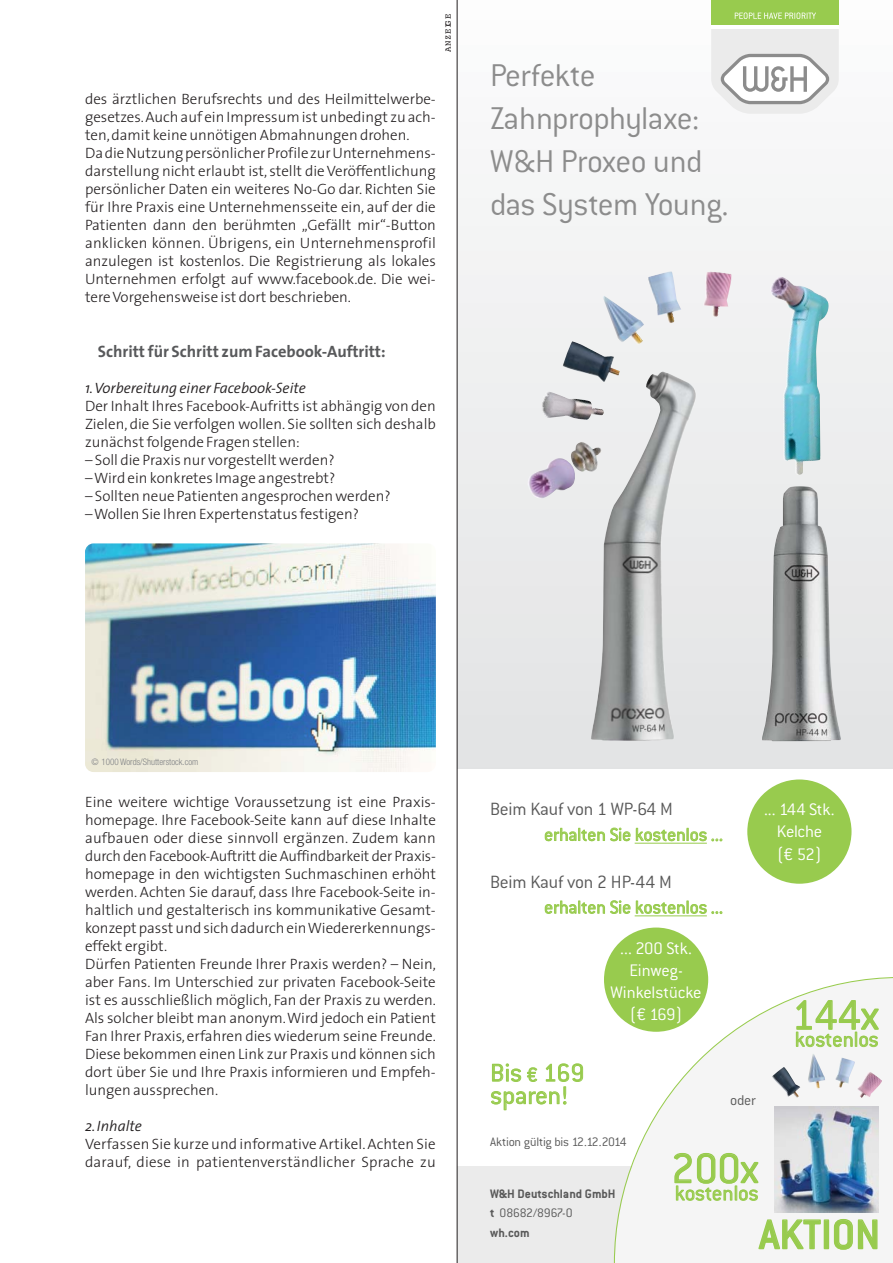
<style>
.page{position:relative;width:893px;height:1263px;background:#fff}
.page>*{position:absolute;margin:0;border:0;box-sizing:border-box;transform-origin:0 0}
.t1{font:300 45.3px "Conduit ITC";letter-spacing:-.005em;color:#98cb4e}
.t2{font:500 45.3px "Conduit ITC";color:#98cb4e}
.t3{font:300 34.65px/43.2px "Conduit ITC";letter-spacing:-.015em;color:#8c8c8c}
.t4{font:300 27px/22.5px "Conduit ITC";color:#98cb4e}
.t5{font:300 22.65px "Conduit ITC";letter-spacing:.005em;color:#98cb4e}
.t6{font:300 19.5px "Conduit ITC";letter-spacing:.005em;color:#98cb4e}
.t7{font:300 19.5px "Conduit ITC";letter-spacing:-.015em;color:#595959}
.t8{font:300 18.45px/22px "Conduit ITC";letter-spacing:-.015em;color:#fff;text-align:center}
.t9{font:700 16.5px "The Sans";color:#58595b}
.t10{font:300 15.6px "Conduit ITC";color:#595959}
.t11{font:300 15px/18px "The Sans";color:#231f20}
.t12{font:italic 300 15px "The Sans";color:#231f20}
.t13{font:700 13.5px/19.5px "Conduit ITC";color:#595959}
.t14{font:300 13.5px "Conduit ITC";letter-spacing:-.015em;color:#595959}
.t15{font:300 condensed 9px "Helvetica Neue";color:#808285}
.t16{font:9px "Courier";letter-spacing:.065em;color:#231f20}
.s1{font-size:21px}
.s2{font-weight:300}
</style>
<div class="page">
<img style="left:85px;top:543px;width:351px;height:229px;border-radius:9px">
<div style="left:457px;top:0;width:436px;height:768px;background:linear-gradient(to right,#f1f1f2,#f1f1f2)"></div>
<div style="left:457px;top:1166px;width:436px;height:97px;background:#ebebeb"></div>
<svg style="left:711px;top:29px;width:128px;height:85px"></svg>
<div style="left:711px;top:0;width:128px;height:25px;background:#98cb4e"></div>
<svg style="left:735px;top:13px;width:81px;height:6px"></svg>
<hr style="left:711px;top:25px;width:128px;height:4px;background:#fff">
<img style="left:566px;top:442px;width:25px;height:33px">
<img style="left:703px;top:272px;width:28px;height:45px">
<img style="left:540px;top:391px;width:51px;height:29px">
<img style="left:527px;top:458px;width:49px;height:42px">
<img style="left:602px;top:296px;width:42px;height:49px">
<img style="left:563px;top:341px;width:57px;height:41px">
<img style="left:648px;top:271px;width:33px;height:52px">
<img style="left:591px;top:372px;width:106px;height:369px">
<img style="left:762px;top:486px;width:79px;height:255px">
<img style="left:770px;top:277px;width:60px;height:198px">
<svg style="left:612px;top:977px;width:281px;height:286px"></svg>
<img style="left:774px;top:1107px;width:104px;height:105px">
<svg style="left:491px;top:1063px;width:92px;height:48px"></svg>
<svg style="left:758px;top:1219px;width:63px;height:31px"></svg>
<div style="left:824px;top:1219px;width:5px;height:30px;border:1px solid #98cb4e"></div>
<div style="left:834px;top:1219px;width:19px;height:31px;border:1px solid #98cb4e;border-radius:8px"></div>
<div style="left:838px;top:1222px;width:11px;height:24px;border:1px solid #98cb4e;border-radius:4px"></div>
<svg style="left:857px;top:1219px;width:21px;height:31px"></svg>
<svg style="left:795px;top:999px;width:85px;height:48px"></svg>
<svg style="left:673px;top:1152px;width:87px;height:49px"></svg>
<img style="left:856px;top:1071px;width:26px;height:27px">
<img style="left:808px;top:1053px;width:17px;height:36px">
<img style="left:772px;top:1067px;width:28px;height:31px">
<img style="left:834px;top:1057px;width:21px;height:31px">
<svg style="left:545px;top:827px;width:144px;height:14px"></svg>
<div style="left:690px;top:831px;width:8px;height:10px;border:1px solid #98cb4e;border-radius:3px"></div>
<div style="left:692px;top:832px;width:5px;height:8px;border:1px solid #98cb4e;border-radius:2px"></div>
<hr style="left:635px;top:843px;width:72px;height:1px;background:#98cb4e">
<svg style="left:699px;top:831px;width:23px;height:10px"></svg>
<div style="left:747px;top:779px;width:104px;height:105px;background:#98cb4e;border-radius:50%"></div>
<div style="left:604px;top:927px;width:104px;height:105px;background:#98cb4e;border-radius:50%"></div>
<svg style="left:545px;top:900px;width:144px;height:14px"></svg>
<div style="left:690px;top:904px;width:8px;height:10px;border:1px solid #98cb4e;border-radius:3px"></div>
<div style="left:692px;top:905px;width:5px;height:8px;border:1px solid #98cb4e;border-radius:2px"></div>
<hr style="left:635px;top:915px;width:72px;height:1px;background:#98cb4e">
<svg style="left:699px;top:904px;width:23px;height:10px"></svg>
<hr style="left:457px;top:0;width:1px;height:1263px;background:#231f20">
<p class="t16" style="left:444px;top:52px;width:40px;rotate:-90deg">ANZEIGE</p>
<p class="t11" style="left:85px;top:92px;width:352px">des ärztlichen Berufsrechts und des Heilmittelwerbe - gesetzes. Auch auf ein Impressum ist unbedingt zu ach&shy;ten, damit keine unnötigen Abmahnungen drohen.<br>Da die Nutzung persönlicher Profile zur Unternehmens&shy;darstellung nicht erlaubt ist, stellt die Veröffentlichung persönlicher Daten ein weiteres No-Go dar. Richten Sie für Ihre Praxis eine Unternehmensseite ein, auf der die Patienten dann den berühmten „Gefällt mir“-Button anklicken können. Übrigens, ein Unternehmensprofil anzulegen ist kostenlos. Die Registrierung als lokales Unternehmen erfolgt auf www.facebook.de. Die wei&shy;tere Vorgehensweise ist dort beschrieben.</p>
<p class="t9" style="left:98px;top:344px;width:289px">Schritt für Schritt zum Facebook-Auftritt:</p>
<p class="t12" style="left:85px;top:382px;width:222px">1. Vorbereitung einer Facebook-Seite</p>
<p class="t11" style="left:85px;top:398px;width:352px;text-align:justify">Der Inhalt Ihres Facebook-Aufritts ist abhängig von den Zielen, die Sie verfolgen wollen. Sie sollten sich deshalb zunächst folgende Fragen stellen:</p>
<p class="t11" style="left:85px;top:452px;width:252px">– Soll die Praxis nur vorgestellt werden? –Wird ein konkretes Image angestrebt?</p>
<p class="t11" style="left:85px;top:488px;width:307px">– Sollten neue Patienten angesprochen werden? –Wollen Sie Ihren Expertenstatus festigen?</p>
<h2 class="t3" style="left:490px;top:56px;width:240px">Perfekte<br>Zahnprophylaxe:<br>W&amp;H Proxeo und das System Young.</h2>
<p class="t15" style="left:91px;top:759px;width:108px">© 1000 Words/Shutterstock.com</p>
<p class="t11" style="left:85px;top:794px;width:352px">Eine weitere wichtige Voraussetzung ist eine Praxis - homepage. Ihre Facebook-Seite kann auf diese Inhalte aufbauen oder diese sinnvoll ergänzen. Zudem kann durch den Facebook-Auftritt die Auffindbarkeit der Praxis - homepage in den wichtigsten Suchmaschinen erhöht werden. Achten Sie darauf, dass Ihre Facebook-Seite in&shy;haltlich und gestalterisch ins kommunikative Gesamt&shy;konzept passt und sich dadurch ein Wiedererkennungs&shy;effekt ergibt.<br>Dürfen Patienten Freunde Ihrer Praxis werden? – Nein, aber Fans. Im Unterschied zur privaten Facebook-Seite ist es ausschließlich möglich, Fan der Praxis zu werden.<br>Als solcher bleibt man anonym. Wird jedoch ein Patient Fan Ihrer Praxis, erfahren dies wiederum seine Freunde.<br>Diese bekommen einen Link zur Praxis und können sich dort über Sie und Ihre Praxis informieren und Empfeh&shy;lungen aussprechen.</p>
<p class="t12" style="left:85px;top:1120px;width:59px">2. Inhalte</p>
<p class="t11" style="left:85px;top:1136px;width:352px">Verfassen Sie kurze und informative Artikel. Achten Sie darauf, diese in patientenverständlicher Sprache zu</p>
<h3 class="t7" style="left:490px;top:801px;width:184px">Beim Kauf von 1 WP-64 M</h3>
<h3 class="t6" style="left:544px;top:826px;width:180px">erhalten Sie kostenlos ...</h3>
<h3 class="t7" style="left:490px;top:874px;width:183px">Beim Kauf von 2 HP-44 M</h3>
<h3 class="t6" style="left:544px;top:899px;width:180px">erhalten Sie kostenlos ...</h3>
<p class="t8" style="left:764px;top:800px;width:72px">... 144 Stk.<br>Kelche<br>(€ 52)</p>
<h3 class="t4" style="left:490px;top:1063px;width:96px">Bis <span class="s1">€</span> 169 sparen!</h3>
<p class="t8" style="left:611px;top:939px;width:93px">... 200 Stk.<br>Einweg-<br>Winkelstücke (€ 169)</p>
<p class="t14" style="left:490px;top:1136px;width:138px">Aktion gültig bis 12.12.2014</p>
<p class="t10" style="left:730px;top:1094px;width:27px">oder</p>
<h1 class="t1" style="left:792px;top:996px;width:89px">144x</h1>
<h3 class="t5" style="left:795px;top:1030px;width:85px">kostenlos</h3>
<p class="t13" style="left:490px;top:1183px;width:127px">W&amp;H Deutschland GmbH t <span class="s2">08682/8967-0<br></span>wh.com</p>
<h1 class="t1" style="left:671px;top:1149px;width:89px">200x</h1>
<h3 class="t5" style="left:675px;top:1184px;width:85px">kostenlos</h3>
<h1 class="t2" style="left:759px;top:1220px;width:123px">AKTION</h1>
</div>
